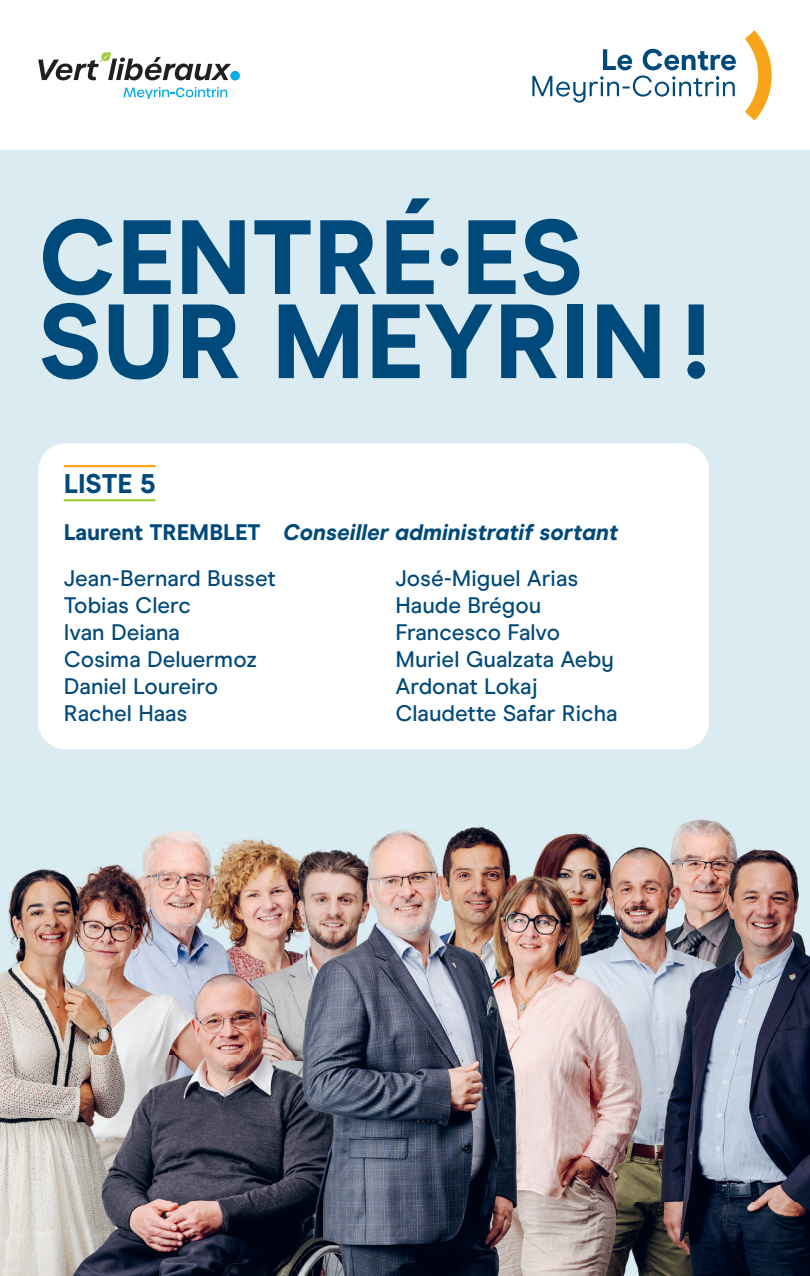
<style>
.page{position:relative;width:810px;height:1276px;background:#fff}
.page>*{position:absolute;margin:0;border:0;box-sizing:border-box;transform-origin:0 0}
.t1{font:800 105.08px/84.1px "Modern Era";color:#004a7b}
.t2{font:800 27px "Modern Era";color:#004a7b}
.t3{font:500 22.5px "Modern Era";color:#004a7b}
.t4{font:italic 800 22.5px/46.1px "Modern Era";color:#004a7b}
.s1{font-style:normal}
.s2{font-weight:500;font-style:normal}
</style>
<div class="page">
<div style="left:0;top:151px;width:810px;height:1125px;background:#daecf2"></div>
<svg style="left:532px;top:49px;width:204px;height:54px"></svg>
<svg style="left:745px;top:30px;width:27px;height:91px"></svg>
<img style="left:0;top:819px;width:810px;height:457px">
<div style="left:38px;top:443px;width:671px;height:306px;background:#fff;border-radius:27px"></div>
<hr style="left:64px;top:465px;width:92px;height:2px;background:#f9a51b">
<hr style="left:64px;top:499px;width:92px;height:2px;background:#a1cc3a">
<div style="left:230px;top:71px;width:9px;height:9px;background:#03ace4;border-radius:50%"></div>
<svg style="left:38px;top:52px;width:193px;height:28px"></svg>
<svg style="left:124px;top:87px;width:103px;height:11px"></svg>
<h1 class="t1" style="left:38px;top:216px;width:676px">CENTRÉ·ES<br>SUR MEYRIN !</h1>
<p class="t2" style="left:64px;top:467px;width:93px">LISTE 5</p>
<p class="t4" style="left:64px;top:509px;width:556px"><span class="s1">Laurent TREMBLET</span> Conseiller administratif sortant<br><span class="s2">Jean-Bernard Busset</span></p>
<p class="t3" style="left:395px;top:565px;width:184px">José-Miguel Arias</p>
<p class="t3" style="left:64px;top:592px;width:129px">Tobias Clerc</p>
<p class="t3" style="left:395px;top:592px;width:147px">Haude Brégou</p>
<p class="t3" style="left:64px;top:619px;width:118px">Ivan Deiana</p>
<p class="t3" style="left:395px;top:619px;width:166px">Francesco Falvo</p>
<p class="t3" style="left:64px;top:646px;width:195px">Cosima Deluermoz</p>
<p class="t3" style="left:395px;top:646px;width:220px">Muriel Gualzata Aeby</p>
<p class="t3" style="left:64px;top:673px;width:156px">Daniel Loureiro</p>
<p class="t3" style="left:395px;top:673px;width:144px">Ardonat Lokaj</p>
<p class="t3" style="left:64px;top:700px;width:125px">Rachel Haas</p>
<p class="t3" style="left:395px;top:700px;width:224px">Claudette Safar Richa</p>
</div>
